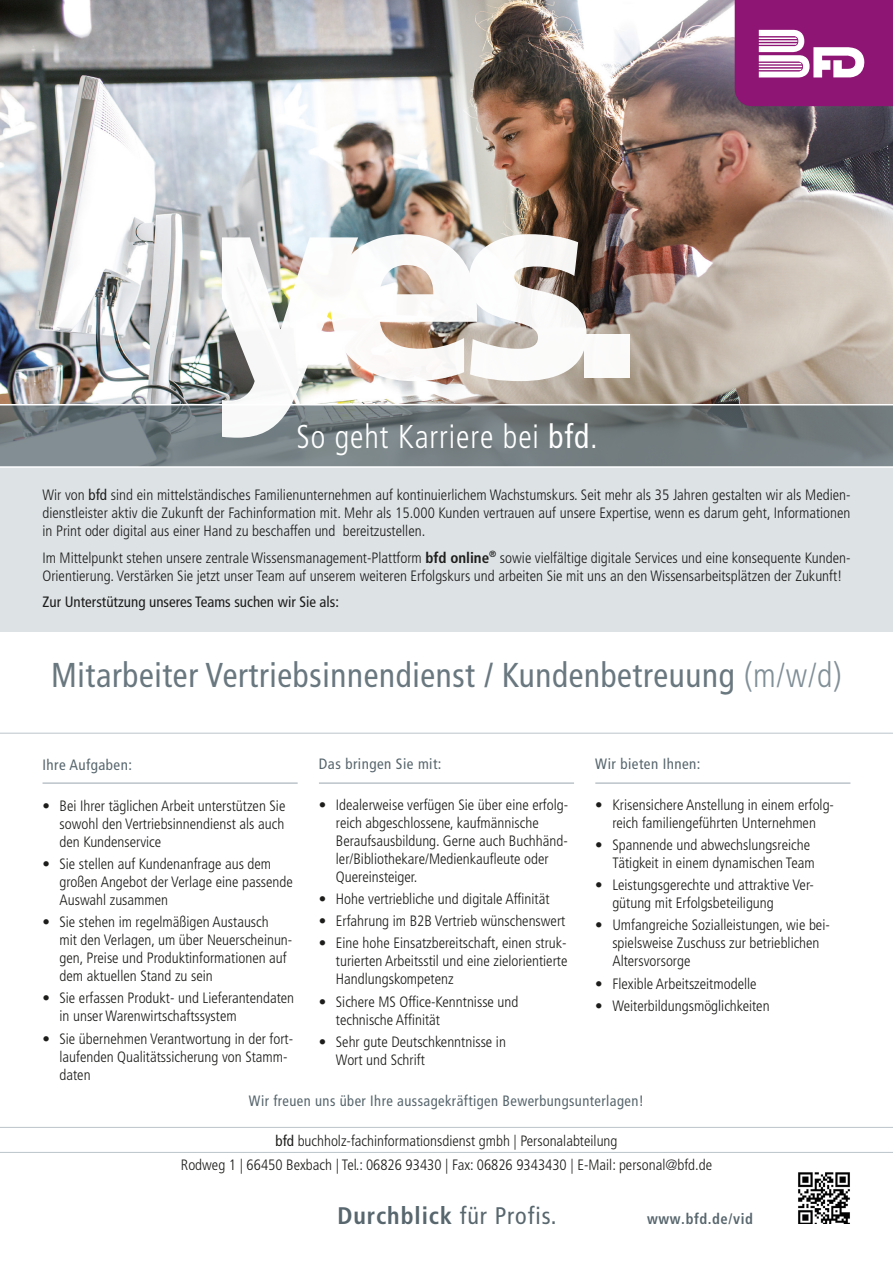
<style>
.page{position:relative;width:893px;height:1263px;background:#fff}
.page>*{position:absolute;margin:0;border:0;box-sizing:border-box;transform-origin:0 0}
.t1{font:900 269.55px "Frutiger LT Pro";color:#fff}
.t2{font:condensed 34.5px "Frutiger LT Pro";letter-spacing:.02em;color:#69777f;scale:.96 1}
.t3{font:300 condensed 33px "Frutiger LT Pro";letter-spacing:.03em;color:#fff;scale:.95 1}
.t4{font:700 condensed 24px "Frutiger LT Pro";letter-spacing:.04em;color:#58676e}
.t5{font:300 condensed 15px/18px "Frutiger LT Pro";color:#1d1d1b}
.t6{font:condensed 15px "Frutiger LT Pro";letter-spacing:.03em;color:#58676e}
.t7{font:condensed 15px "Frutiger LT Pro";color:#1d1d1b}
.t8{font:700 condensed 15px "Frutiger LT Pro";letter-spacing:.04em;color:#58676e}
.s1{font-weight:400}
.s2{font-weight:700}
.s3{font-weight:300;color:#818f97}
</style>
<div class="page">
<img style="left:0;top:0;width:893px;height:404px">
<svg style="left:0;top:405px;width:893px;height:61px;fill:#747e82"></svg>
<svg style="left:735px;top:0;width:158px;height:106px"></svg>
<div style="left:0;top:467px;width:893px;height:164px;background:#dde2e5"></div>
<hr style="left:0;top:1127px;width:893px;height:1px;background:#bbc4ca">
<hr style="left:0;top:1152px;width:893px;height:1px;background:#bbc4ca">
<hr style="left:43px;top:782px;width:255px;height:2px;background:#bbc4ca">
<hr style="left:319px;top:782px;width:255px;height:2px;background:#bbc4ca">
<hr style="left:595px;top:782px;width:255px;height:2px;background:#bbc4ca">
<hr style="left:0;top:466px;width:893px;height:2px;background:#fff">
<hr style="left:0;top:733px;width:893px;height:1px;background:#bbc4ca">
<img style="left:798px;top:1172px;width:52px;height:52px">
<h1 class="t1" style="left:196px;top:121px;width:454px">yes.</h1>
<p class="t3" style="left:296px;top:417px;width:319px">So geht Karriere bei <span class="s1">bfd</span>.</p>
<p class="t5" style="left:43px;top:486px;width:809px;text-align:justify">Wir von <span class="s1">bfd</span> sind ein mittelständisches Familienunternehmen auf kontinuierlichem Wachstumskurs. Seit mehr als 35 Jahren gestalten wir als Medien&shy;dienstleister aktiv die Zukunft der Fachinformation mit. Mehr als 15.000 Kunden vertrauen auf unsere Expertise, wenn es darum geht, Informationen in Print oder digital aus einer Hand zu beschaffen und bereitzustellen.</p>
<p class="t5" style="left:43px;top:549px;width:809px">Im Mittelpunkt stehen unsere zentrale Wissensmanagement-Plattform <span class="s2">bfd online</span><sup>®</sup> sowie vielfältige digitale Services und eine konsequente Kunden-<br>Orientierung. Verstärken Sie jetzt unser Team auf unserem weiteren Erfolgskurs und arbeiten Sie mit uns an den Wissensarbeitsplätzen der Zukunft!</p>
<p class="t7" style="left:43px;top:593px;width:298px">Zur Unterstützung unseres Teams suchen wir Sie als:</p>
<p class="t2" style="left:51px;top:655px;width:825px">Mitarbeiter Vertriebsinnendienst / Kundenbetreuung <span class="s3">(m/w/d)</span></p>
<p class="t6" style="left:319px;top:755px;width:124px">Das bringen Sie mit:</p>
<p class="t5" style="left:336px;top:796px;width:234px;text-indent:-17px">• Idealerweise verfügen Sie über eine erfolg&shy;reich abgeschlossene, kaufmännische Beraufsausbildung. Gerne auch Buchhänd&shy;ler/Bibliothekare/Medienkaufleute oder Quereinsteiger.</p>
<p class="t5" style="left:319px;top:890px;width:232px">• Hohe vertriebliche und digitale Affinität</p>
<p class="t5" style="left:319px;top:912px;width:248px">• Erfahrung im B2B Vertrieb wünschenswert</p>
<p class="t5" style="left:336px;top:934px;width:233px;text-align:justify;text-indent:-17px">• Eine hohe Einsatzbereitschaft, einen struk&shy;turierten Arbeitsstil und eine zielorientierte Handlungskompetenz</p>
<p class="t5" style="left:336px;top:993px;width:184px;text-indent:-17px">• Sichere MS Office-Kenntnisse und technische Affinität</p>
<p class="t5" style="left:336px;top:1033px;width:172px;text-indent:-17px">• Sehr gute Deutschkenntnisse in<br>Wort und Schrift</p>
<p class="t6" style="left:249px;top:1092px;width:397px">Wir freuen uns über Ihre aussagekräftigen Bewerbungsunterlagen!</p>
<p class="t5" style="left:275px;top:1131px;width:343px"><span class="s1">bfd</span> buchholz-fachinformationsdienst gmbh | Personalabteilung</p>
<p class="t5" style="left:181px;top:1155px;width:533px">Rodweg 1 | 66450 Bexbach | Tel.: 06826 93430 | Fax: 06826 9343430 | E-Mail: personal@bfd.de</p>
<p class="t4" style="left:337px;top:1201px;width:221px">Durchblick <span class="s1">für Profis.</span></p>
<p class="t8" style="left:647px;top:1210px;width:107px">www.bfd.de/vid</p>
<p class="t6" style="left:595px;top:755px;width:107px">Wir bieten Ihnen:</p>
<p class="t5" style="left:595px;top:796px;width:240px;text-align:center">• Krisensichere Anstellung in einem erfolg&shy;reich familiengeführten Unternehmen</p>
<p class="t5" style="left:612px;top:836px;width:204px;text-indent:-17px">• Spannende und abwechslungsreiche<br>Tätigkeit in einem dynamischen Team</p>
<p class="t5" style="left:612px;top:876px;width:203px;text-indent:-17px">• Leistungsgerechte und attraktive Ver&shy;gütung mit Erfolgsbeteiligung</p>
<p class="t5" style="left:612px;top:916px;width:219px;text-indent:-17px">• Umfangreiche Sozialleistungen, wie bei&shy;spielsweise Zuschuss zur betrieblichen<br>Altersvorsorge</p>
<p class="t5" style="left:595px;top:975px;width:163px">• Flexible Arbeitszeitmodelle</p>
<p class="t5" style="left:595px;top:997px;width:176px">• Weiterbildungsmöglichkeiten</p>
<p class="t6" style="left:43px;top:756px;width:91px">Ihre Aufgaben:</p>
<p class="t5" style="left:60px;top:796px;width:227px;text-align:justify;text-indent:-17px">• Bei Ihrer täglichen Arbeit unterstützen Sie sowohl den Vertriebsinnendienst als auch den Kundenservice</p>
<p class="t5" style="left:60px;top:855px;width:235px;text-indent:-17px">• Sie stellen auf Kundenanfrage aus dem großen Angebot der Verlage eine passende<br>Auswahl zusammen</p>
<p class="t5" style="left:60px;top:913px;width:234px;text-indent:-17px">• Sie stehen im regelmäßigen Austausch<br>mit den Verlagen, um über Neuerscheinun&shy;gen, Preise und Produktinformationen auf dem aktuellen Stand zu sein</p>
<p class="t5" style="left:60px;top:989px;width:236px;text-indent:-17px">• Sie erfassen Produkt- und Lieferantendaten in unser Warenwirtschaftssystem</p>
<p class="t5" style="left:60px;top:1029px;width:235px;text-indent:-17px">• Sie übernehmen Verantwortung in der fort&shy;laufenden Qualitätssicherung von Stamm&shy;daten</p>
</div>
